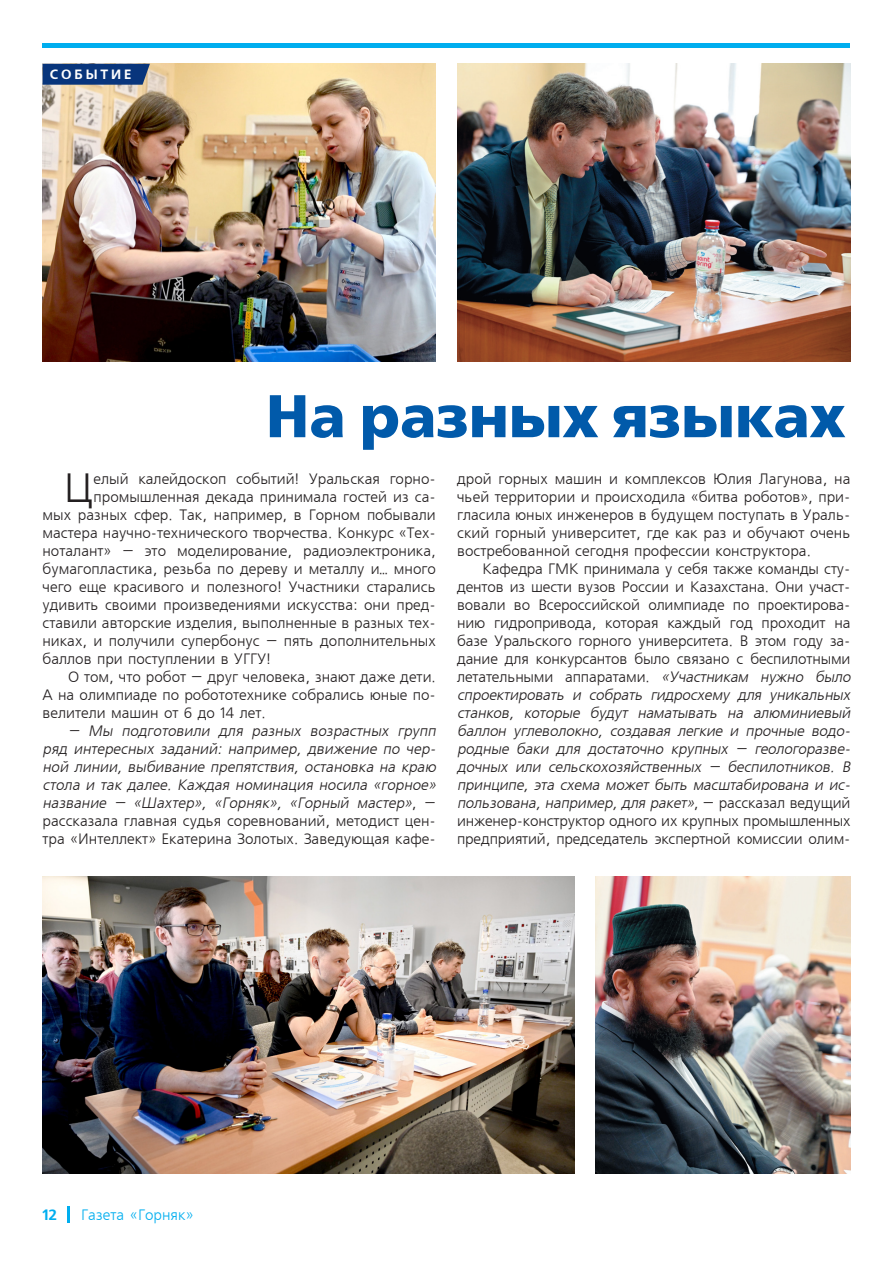
<style>
.page{position:relative;width:893px;height:1263px;background:#fff}
.page>*{position:absolute;margin:0;border:0;box-sizing:border-box;transform-origin:0 0}
.t1{font:700 60px "Free Set";color:#015aaa}
.t2{font:40.65px "Free Set CTT";color:#231f20}
.t3{font:15px/18px "Free Set CTT";color:#231f20;text-align:justify}
.t4{font:italic 15px/18px "Free Set CTT";color:#231f20}
.t5{font:15px "Free Set Cyrillic";color:#00aeef}
.t6{font:15px "Free Set Bold Cyrillic";color:#00aeef}
.t7{font:600 13.5px "Free Set";letter-spacing:.21em;color:#fff}
.s1{font-style:normal}
.s2{font-style:italic}
</style>
<div class="page">
<hr style="left:67px;top:1206px;width:3px;height:17px;background:#00aeef">
<hr style="left:43px;top:44px;width:807px;height:4px;background:#00aeef">
<img style="left:43px;top:64px;width:393px;height:297px">
<img style="left:595px;top:876px;width:255px;height:298px">
<img style="left:457px;top:64px;width:393px;height:297px">
<img style="left:43px;top:876px;width:531px;height:298px">
<svg style="left:43px;top:64px;width:107px;height:21px;background:#123c7e"></svg>
<p class="t7" style="left:50px;top:66px;width:83px">СОБЫТИЕ</p>
<p class="t1" style="left:266px;top:381px;width:581px">На разных языках</p>
<p class="t2" style="left:64px;top:467px;width:31px">Ц</p>
<p class="t3" style="left:94px;top:471px;width:344px">елый калейдоскоп событий! Уральская горно-</p>
<p class="t3" style="left:94px;top:489px;width:344px">промышленная декада принимала гостей из са-</p>
<p class="t3" style="left:43px;top:507px;width:395px">мых разных сфер. Так, например, в Горном побывали</p>
<p class="t3" style="left:43px;top:525px;width:395px">мастера научно-технического творчества. Конкурс «Тех-</p>
<p class="t3" style="left:43px;top:543px;width:395px">ноталант» – это моделирование, радиоэлектроника,</p>
<p class="t3" style="left:43px;top:561px;width:395px">бумагопластика, резьба по дереву и металлу и… много</p>
<p class="t3" style="left:43px;top:579px;width:395px">чего еще красивого и полезного! Участники старались</p>
<p class="t3" style="left:43px;top:597px;width:395px">удивить своими произведениями искусства: они пред-</p>
<p class="t3" style="left:43px;top:615px;width:395px">ставили авторские изделия, выполненные в разных тех-</p>
<p class="t3" style="left:43px;top:633px;width:395px">никах, и получили супербонус – пять дополнительных</p>
<p class="t3" style="left:43px;top:651px;width:230px">баллов при поступлении в УГГУ!</p>
<p class="t3" style="left:43px;top:669px;width:395px;text-indent:26px">О том, что робот – друг человека, знают даже дети.<br>А на олимпиаде по робототехнике собрались юные по&shy;велители машин от 6 до 14 лет.</p>
<p class="t4" style="left:43px;top:723px;width:398px;text-indent:26px">– Мы подготовили для разных возрастных групп ряд интересных заданий: например, движение по чер&shy;ной линии, выбивание препятствия, остановка на краю стола и так далее. Каждая номинация носила «горное» название – «Шахтер», «Горняк», «Горный мастер»<span class="s1">, – рассказала главная судья соревнований, методист цен&shy;тра «Интеллект» Екатерина Золотых. Заведующая кафе-</span></p>
<p class="t3" style="left:457px;top:471px;width:395px">дрой горных машин и комплексов Юлия Лагунова, на чьей территории и происходила «битва роботов», при&shy;гласила юных инженеров в будущем поступать в Ураль&shy;ский горный университет, где как раз и обучают очень востребованной сегодня профессии конструктора.</p>
<p class="t3" style="left:457px;top:561px;width:398px;text-align:left;text-indent:26px">Кафедра ГМК принимала у себя также команды сту&shy;дентов из шести вузов России и Казахстана. Они участ&shy;вовали во Всероссийской олимпиаде по проектирова&shy;нию гидропривода, которая каждый год проходит на базе Уральского горного университета. В этом году за&shy;дание для конкурсантов было связано с беспилотными летательными аппаратами. <span class="s2">«Участникам нужно было спроектировать и собрать гидросхему для уникальных станков, которые будут наматывать на алюминиевый баллон углеволокно, создавая легкие и прочные водо&shy;родные баки для достаточно крупных – геологоразве&shy;дочных или сельскохозяйственных – беспилотников. В принципе, эта схема может быть масштабирована и ис&shy;пользована, например, для ракет»</span>, – р а сс ка з а л в еду щ и й инженер-конструктор одного их крупных промышленных предприятий, председатель экспертной комиссии олим-</p>
<p class="t6" style="left:42px;top:1206px;width:17px">12</p>
<p class="t5" style="left:81px;top:1207px;width:114px">Газета «Горняк»</p>
</div>
